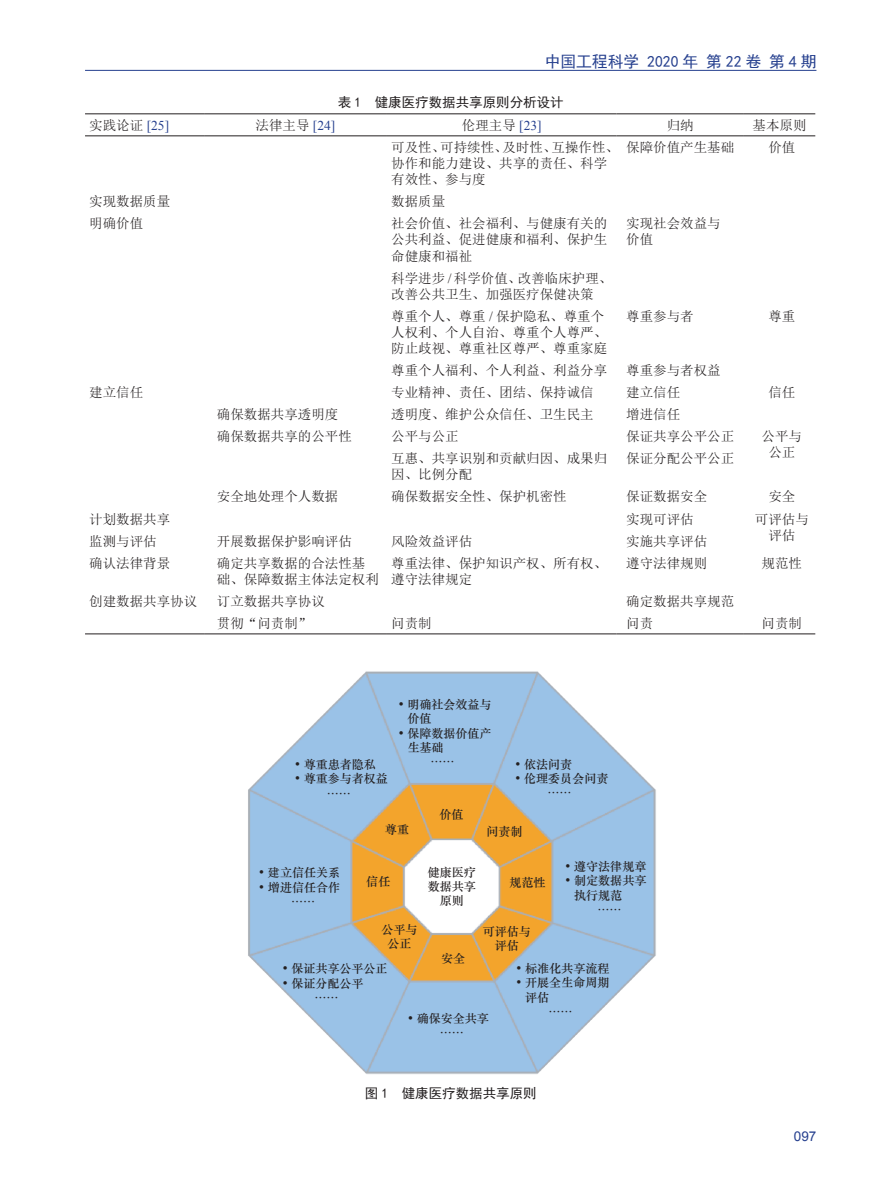
<style>
.page{position:relative;width:893px;height:1191px;background:#fff}
.page>*{position:absolute;margin:0;border:0;box-sizing:border-box;transform-origin:0 0}
.t1{font:15.75px "Sim Hei";color:#253f8e}
.t2{font:13.5px/16.2px "Sim Sun";color:#231f20}
.t3{font:13.5px "Sim Hei";color:#231f20}
.t4{font:13.5px "Arial";color:#253f8e}
.t5{font:12px/14.4px "ST Zhongsong";color:#231f20;text-align:center}
.s1{font-family:"Times New Roman";color:#253f8e}
.s2{font-family:"Times New Roman"}
</style>
<div class="page">
<hr style="left:85px;top:70px;width:731px;height:1px;background:#253f8e">
<hr style="left:85px;top:113px;width:119px;height:1px;background:#231f20">
<hr style="left:204px;top:113px;width:183px;height:1px;background:#231f20">
<hr style="left:387px;top:113px;width:230px;height:1px;background:#231f20">
<hr style="left:617px;top:113px;width:127px;height:1px;background:#231f20">
<hr style="left:744px;top:113px;width:71px;height:1px;background:#231f20">
<hr style="left:85px;top:633px;width:119px;height:1px;background:#231f20">
<hr style="left:204px;top:633px;width:183px;height:1px;background:#231f20">
<hr style="left:387px;top:633px;width:230px;height:1px;background:#231f20">
<hr style="left:617px;top:633px;width:127px;height:1px;background:#231f20">
<hr style="left:744px;top:633px;width:71px;height:1px;background:#231f20">
<hr style="left:85px;top:136px;width:119px;height:1px;background:#231f20">
<hr style="left:204px;top:136px;width:183px;height:1px;background:#231f20">
<hr style="left:387px;top:136px;width:230px;height:1px;background:#231f20">
<hr style="left:617px;top:136px;width:127px;height:1px;background:#231f20">
<hr style="left:744px;top:136px;width:71px;height:1px;background:#231f20">
<img style="left:248px;top:671px;width:408px;height:403px">
<p class="t1" style="left:545px;top:53px;width:273px">中国工程科学 2020 年 第 22 卷 第 4 期</p>
<p class="t3" style="left:338px;top:96px;width:228px">表 1 健康医疗数据共享原则分析设计</p>
<p class="t2" style="left:89px;top:117px;width:81px">实践论证 <span class="s1">[25]</span></p>
<p class="t2" style="left:256px;top:117px;width:81px">法律主导 <span class="s1">[24]</span></p>
<p class="t2" style="left:462px;top:117px;width:81px">伦理主导 <span class="s1">[23]</span></p>
<p class="t2" style="left:667px;top:117px;width:28px">归纳</p>
<p class="t2" style="left:753px;top:117px;width:55px">基本原则</p>
<p class="t2" style="left:391px;top:139px;width:229px">可及性、可持续性、及时性、互操作性、协作和能力建设、共享的责任、科学有效性、参与度</p>
<p class="t2" style="left:626px;top:139px;width:109px">保障价值产生基础</p>
<p class="t2" style="left:768px;top:139px;width:28px">价值</p>
<p class="t2" style="left:89px;top:193px;width:83px">实现数据质量</p>
<p class="t2" style="left:391px;top:193px;width:55px">数据质量</p>
<p class="t2" style="left:89px;top:215px;width:56px">明确价值</p>
<p class="t2" style="left:391px;top:215px;width:217px;text-align:justify">社会价值、社会福利、与健康有关的公共利益、促进健康和福利、保护生命健康和福祉</p>
<p class="t2" style="left:626px;top:215px;width:96px">实现社会效益与价值</p>
<p class="t2" style="left:391px;top:270px;width:223px">科学进步 <span class="s2">/</span> 科学价值、改善临床护理、改善公共卫生、加强医疗保健决策</p>
<p class="t2" style="left:391px;top:308px;width:217px">尊重个人、尊重 <span class="s2">/</span> 保护隐私、尊重个人权利、个人自治、尊重个人尊严、防止歧视、尊重社区尊严、尊重家庭</p>
<p class="t2" style="left:626px;top:308px;width:69px">尊重参与者</p>
<p class="t2" style="left:768px;top:308px;width:28px">尊重</p>
<p class="t2" style="left:391px;top:362px;width:217px">尊重个人福利、个人利益、利益分享</p>
<p class="t2" style="left:626px;top:362px;width:96px">尊重参与者权益</p>
<p class="t2" style="left:89px;top:384px;width:55px">建立信任</p>
<p class="t2" style="left:391px;top:384px;width:204px">专业精神、责任、团结、保持诚信</p>
<p class="t2" style="left:626px;top:384px;width:55px">建立信任</p>
<p class="t2" style="left:768px;top:384px;width:28px">信任</p>
<p class="t2" style="left:217px;top:406px;width:123px">确保数据共享透明度</p>
<p class="t2" style="left:391px;top:406px;width:204px">透明度、维护公众信任、卫生民主</p>
<p class="t2" style="left:626px;top:406px;width:55px">增进信任</p>
<p class="t2" style="left:217px;top:428px;width:136px">确保数据共享的公平性</p>
<p class="t2" style="left:391px;top:428px;width:69px">公平与公正</p>
<p class="t2" style="left:626px;top:428px;width:109px">保证共享公平公正</p>
<p class="t2" style="left:762px;top:428px;width:42px">公平与</p>
<p class="t2" style="left:391px;top:450px;width:217px">互惠、共享识别和贡献归因、成果归</p>
<p class="t2" style="left:768px;top:444px;width:28px">公正</p>
<p class="t2" style="left:391px;top:466px;width:82px">因、比例分配</p>
<p class="t2" style="left:626px;top:450px;width:109px">保证分配公平公正</p>
<p class="t2" style="left:217px;top:488px;width:123px">安全地处理个人数据</p>
<p class="t2" style="left:391px;top:488px;width:177px">确保数据安全性、保护机密性</p>
<p class="t2" style="left:626px;top:488px;width:82px">保证数据安全</p>
<p class="t2" style="left:768px;top:488px;width:28px">安全</p>
<p class="t2" style="left:89px;top:510px;width:82px">计划数据共享</p>
<p class="t2" style="left:626px;top:510px;width:69px">实现可评估</p>
<p class="t2" style="left:755px;top:510px;width:55px">可评估与</p>
<p class="t2" style="left:89px;top:532px;width:69px">监测与评估</p>
<p class="t2" style="left:217px;top:532px;width:136px">开展数据保护影响评估</p>
<p class="t2" style="left:391px;top:532px;width:82px">风险效益评估</p>
<p class="t2" style="left:626px;top:532px;width:82px">实施共享评估</p>
<p class="t2" style="left:768px;top:527px;width:28px">评估</p>
<p class="t2" style="left:89px;top:554px;width:82px">确认法律背景</p>
<p class="t2" style="left:217px;top:554px;width:163px">确定共享数据的合法性基础、保障数据主体法定权利</p>
<p class="t2" style="left:391px;top:554px;width:217px">尊重法律、保护知识产权、所有权、遵守法律规定</p>
<p class="t2" style="left:626px;top:554px;width:82px">遵守法律规则</p>
<p class="t2" style="left:762px;top:554px;width:42px">规范性</p>
<p class="t2" style="left:89px;top:593px;width:109px">创建数据共享协议</p>
<p class="t2" style="left:217px;top:593px;width:109px">订立数据共享协议</p>
<p class="t2" style="left:626px;top:593px;width:109px">确定数据共享规范</p>
<p class="t2" style="left:217px;top:615px;width:96px">贯彻“问责制”</p>
<p class="t2" style="left:391px;top:615px;width:42px">问责制</p>
<p class="t2" style="left:626px;top:615px;width:28px">问责</p>
<p class="t2" style="left:762px;top:615px;width:42px">问责制</p>
<p class="t5" style="left:295px;top:756px;width:83px">• 尊重患者隐私</p>
<p class="t5" style="left:295px;top:771px;width:95px">• 尊重参与者权益……</p>
<p class="t5" style="left:398px;top:696px;width:95px">• 明确社会效益与</p>
<p class="t5" style="left:398px;top:725px;width:95px">• 保障数据价值产</p>
<p class="t5" style="left:407px;top:711px;width:26px">价值</p>
<p class="t5" style="left:431px;top:739px;width:26px;text-align:left;text-indent:-23px">生基础……</p>
<p class="t5" style="left:440px;top:806px;width:26px">价值</p>
<p class="t5" style="left:515px;top:756px;width:59px">• 依法问责</p>
<p class="t5" style="left:515px;top:770px;width:95px">• 伦理委员会问责……</p>
<p class="t5" style="left:385px;top:821px;width:26px">尊重</p>
<p class="t5" style="left:487px;top:823px;width:38px">问责制</p>
<p class="t5" style="left:510px;top:875px;width:38px">规范性</p>
<p class="t5" style="left:483px;top:923px;width:50px">可评估与评估</p>
<p class="t5" style="left:565px;top:858px;width:83px">• 遵守法律规章</p>
<p class="t5" style="left:565px;top:873px;width:83px">• 制定数据共享</p>
<p class="t5" style="left:574px;top:887px;width:50px">执行规范</p>
<p class="t5" style="left:597px;top:901px;width:26px">……</p>
<p class="t5" style="left:366px;top:874px;width:26px">信任</p>
<p class="t5" style="left:428px;top:864px;width:50px">健康医疗数据共享原则</p>
<p class="t5" style="left:259px;top:865px;width:83px">• 建立信任关系</p>
<p class="t5" style="left:259px;top:879px;width:83px">• 增进信任合作……</p>
<p class="t5" style="left:382px;top:921px;width:38px">公平与公正</p>
<p class="t5" style="left:441px;top:950px;width:26px">安全</p>
<p class="t5" style="left:516px;top:960px;width:95px">• 标准化共享流程</p>
<p class="t5" style="left:516px;top:975px;width:95px">• 开展全生命周期</p>
<p class="t5" style="left:525px;top:989px;width:26px">评估</p>
<p class="t5" style="left:548px;top:1003px;width:26px">……</p>
<p class="t5" style="left:282px;top:960px;width:107px">• 保证共享公平公正</p>
<p class="t5" style="left:282px;top:975px;width:83px">• 保证分配公平……</p>
<p class="t5" style="left:408px;top:1010px;width:83px">• 确保安全共享……</p>
<p class="t3" style="left:365px;top:1086px;width:174px">图 1 健康医疗数据共享原则</p>
<p class="t4" style="left:794px;top:1127px;width:24px">097</p>
</div>
